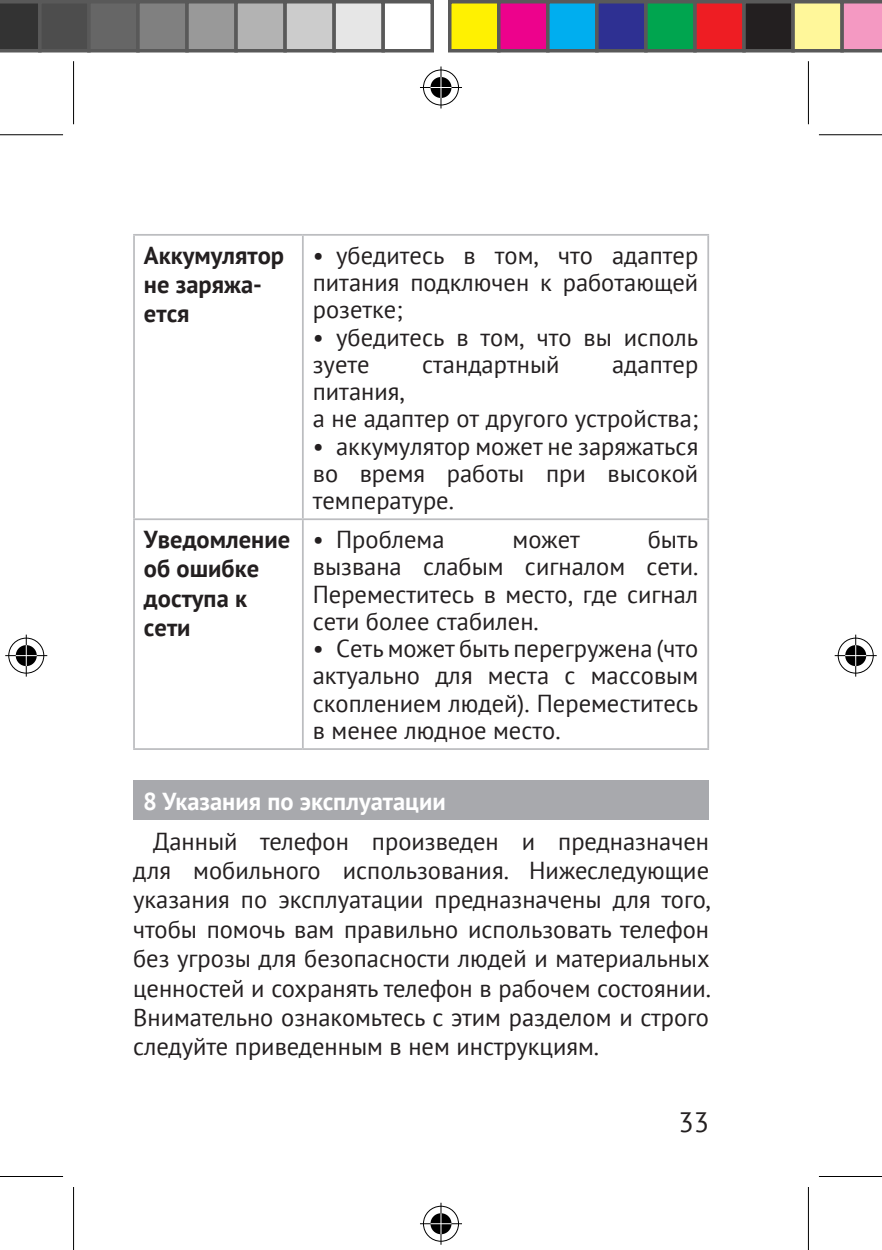
<style>
.page{position:relative;width:882px;height:1250px;background:#fff}
.page>*{position:absolute;margin:0;border:0;box-sizing:border-box;transform-origin:0 0}
.t1{font:28px "PT Sans";color:#231f20}
.t2{font:24.5px/27.3px "PT Sans";color:#231f20;text-align:justify}
.t3{font:700 24.5px/29.4px "PT Sans";color:#231f20}
.t4{font:700 24.5px "PT Sans";color:#fff}
</style>
<div class="page">
<hr style="left:133px;top:748px;width:170px;height:2px;background:#bcbdc0">
<hr style="left:303px;top:748px;width:405px;height:2px;background:#bcbdc0">
<hr style="left:133px;top:236px;width:2px;height:282px;background:#bcbdc0">
<hr style="left:302px;top:236px;width:1px;height:282px;background:#bcbdc0">
<hr style="left:707px;top:236px;width:1px;height:282px;background:#bcbdc0">
<hr style="left:133px;top:520px;width:2px;height:228px;background:#bcbdc0">
<hr style="left:302px;top:520px;width:1px;height:228px;background:#bcbdc0">
<hr style="left:707px;top:520px;width:1px;height:228px;background:#bcbdc0">
<hr style="left:133px;top:234px;width:170px;height:2px;background:#bcbdc0">
<hr style="left:303px;top:234px;width:405px;height:2px;background:#bcbdc0">
<hr style="left:133px;top:518px;width:170px;height:2px;background:#bcbdc0">
<hr style="left:303px;top:518px;width:405px;height:2px;background:#bcbdc0">
<div style="left:133px;top:781px;width:575px;height:39px;background:#a8a9ad"></div>
<svg style="left:0;top:135px;width:63px;height:1px"></svg>
<svg style="left:819px;top:135px;width:62px;height:1px"></svg>
<div style="left:71px;top:61px;width:5px;height:63px;background:#f6f6f6"></div>
<div style="left:71px;top:1187px;width:5px;height:63px;background:#f6f6f6"></div>
<svg style="left:808px;top:61px;width:1px;height:63px"></svg>
<svg style="left:808px;top:1187px;width:1px;height:63px"></svg>
<hr style="left:0;top:134px;width:63px;height:1px;background:#000">
<hr style="left:818px;top:134px;width:63px;height:1px;background:#000">
<hr style="left:0;top:1176px;width:63px;height:1px;background:#000">
<hr style="left:818px;top:1176px;width:63px;height:1px;background:#000">
<hr style="left:73px;top:61px;width:1px;height:63px;background:#000">
<hr style="left:73px;top:1187px;width:1px;height:63px;background:#000">
<hr style="left:807px;top:61px;width:1px;height:63px;background:#000">
<hr style="left:807px;top:1187px;width:1px;height:63px;background:#000">
<div style="left:421px;top:68px;width:39px;height:39px;border:4px solid #fff;border-radius:50%"></div>
<div style="left:420px;top:85px;width:42px;height:5px;background:#fff"></div>
<svg style="left:438px;top:67px;width:5px;height:42px"></svg>
<div style="left:428px;top:75px;width:25px;height:25px;border:4px solid #fff;border-radius:50%"></div>
<div style="left:423px;top:70px;width:36px;height:35px;border:1px solid #000;border-radius:50%"></div>
<hr style="left:420px;top:87px;width:42px;height:1px;background:#000">
<hr style="left:440px;top:67px;width:1px;height:42px;background:#000">
<svg style="left:430px;top:77px;width:21px;height:21px"></svg>
<div style="left:421px;top:1204px;width:39px;height:39px;border:4px solid #fff;border-radius:50%"></div>
<svg style="left:420px;top:1222px;width:42px;height:4px"></svg>
<svg style="left:438px;top:1203px;width:5px;height:42px"></svg>
<div style="left:428px;top:1211px;width:25px;height:25px;border:4px solid #fff;border-radius:50%"></div>
<div style="left:423px;top:1206px;width:36px;height:36px;border:1px solid #000;border-radius:50%"></div>
<hr style="left:420px;top:1223px;width:42px;height:1px;background:#000">
<hr style="left:440px;top:1203px;width:1px;height:42px;background:#000">
<svg style="left:430px;top:1213px;width:21px;height:21px"></svg>
<div style="left:7px;top:636px;width:39px;height:39px;border:4px solid #fff;border-radius:50%"></div>
<svg style="left:5px;top:653px;width:42px;height:5px"></svg>
<svg style="left:24px;top:635px;width:4px;height:42px"></svg>
<div style="left:14px;top:643px;width:25px;height:25px;border:4px solid #fff;border-radius:50%"></div>
<div style="left:8px;top:638px;width:36px;height:36px;border:1px solid #000;border-radius:50%"></div>
<hr style="left:5px;top:655px;width:42px;height:1px;background:#000">
<hr style="left:26px;top:635px;width:1px;height:42px;background:#000">
<svg style="left:16px;top:645px;width:21px;height:21px"></svg>
<div style="left:835px;top:636px;width:40px;height:39px;border:4px solid #fff;border-radius:50%"></div>
<svg style="left:835px;top:653px;width:41px;height:5px"></svg>
<svg style="left:853px;top:635px;width:4px;height:42px"></svg>
<div style="left:842px;top:643px;width:26px;height:25px;border:4px solid #fff;border-radius:50%"></div>
<div style="left:837px;top:638px;width:36px;height:36px;border:1px solid #000;border-radius:50%"></div>
<hr style="left:834px;top:655px;width:42px;height:1px;background:#000">
<hr style="left:854px;top:635px;width:2px;height:42px;background:#000">
<svg style="left:844px;top:645px;width:21px;height:21px"></svg>
<svg style="left:844px;top:655px;width:21px;height:1px"></svg>
<hr style="left:854px;top:645px;width:2px;height:21px;background:#fff">
<svg style="left:0;top:0;width:38px;height:53px;background:#393939"></svg>
<div style="left:40px;top:2px;width:49px;height:49px;background:#4d4d4d"></div>
<div style="left:38px;top:0;width:53px;height:53px;border:4px solid #595959"></div>
<div style="left:89px;top:2px;width:49px;height:49px;background:#666"></div>
<div style="left:87px;top:0;width:53px;height:53px;border:4px solid #595959"></div>
<div style="left:138px;top:2px;width:49px;height:49px;background:#808080"></div>
<div style="left:136px;top:0;width:53px;height:53px;border:4px solid #595959"></div>
<div style="left:187px;top:2px;width:49px;height:49px;background:#999"></div>
<div style="left:185px;top:0;width:53px;height:53px;border:4px solid #595959"></div>
<div style="left:236px;top:2px;width:49px;height:49px;background:#b3b3b3"></div>
<div style="left:234px;top:0;width:53px;height:53px;border:4px solid #595959"></div>
<div style="left:285px;top:2px;width:49px;height:49px;background:#ccc"></div>
<div style="left:283px;top:0;width:53px;height:53px;border:4px solid #595959"></div>
<div style="left:334px;top:2px;width:49px;height:49px;background:#e6e6e6"></div>
<div style="left:332px;top:0;width:53px;height:53px;border:4px solid #595959"></div>
<div style="left:381px;top:0;width:53px;height:53px;border:4px solid #595959"></div>
<div style="left:449px;top:2px;width:49px;height:49px;background:#fff101"></div>
<div style="left:448px;top:0;width:52px;height:53px;border:4px solid #595959"></div>
<div style="left:498px;top:2px;width:49px;height:49px;background:#ed028c"></div>
<div style="left:497px;top:0;width:52px;height:53px;border:4px solid #595959"></div>
<div style="left:547px;top:2px;width:49px;height:49px;background:#00aeef"></div>
<div style="left:546px;top:0;width:52px;height:53px;border:4px solid #595959"></div>
<div style="left:596px;top:2px;width:49px;height:49px;background:#2e3092"></div>
<div style="left:595px;top:0;width:52px;height:53px;border:4px solid #595959"></div>
<div style="left:645px;top:2px;width:49px;height:49px;background:#00a54f"></div>
<div style="left:644px;top:0;width:52px;height:53px;border:4px solid #595959"></div>
<div style="left:694px;top:2px;width:49px;height:49px;background:#ee1d23"></div>
<div style="left:693px;top:0;width:52px;height:53px;border:4px solid #595959"></div>
<div style="left:743px;top:2px;width:49px;height:49px;background:#231f20"></div>
<div style="left:742px;top:0;width:52px;height:53px;border:4px solid #595959"></div>
<div style="left:792px;top:2px;width:49px;height:49px;background:#fff79a"></div>
<div style="left:791px;top:0;width:52px;height:53px;border:4px solid #595959"></div>
<svg style="left:840px;top:0;width:41px;height:53px;background:#d38cac"></svg>
<p class="t3" style="left:144px;top:240px;width:142px">Аккумулятор не заряжа&shy;ется</p>
<p class="t2" style="left:312px;top:241px;width:387px">• убедитесь в том, что адаптер питания подключен к работающей розетке;</p>
<p class="t2" style="left:312px;top:323px;width:387px">• убедитесь в том, что вы исполь зуете</p>
<p class="t2" style="left:422px;top:350px;width:139px">стандартный</p>
<p class="t2" style="left:612px;top:350px;width:88px">адаптер</p>
<p class="t2" style="left:312px;top:377px;width:387px">питания,<br>а не адаптер от другого устройства;</p>
<p class="t2" style="left:312px;top:432px;width:387px">• аккумулятор может не заряжаться во время работы при высокой температуре.</p>
<p class="t3" style="left:144px;top:524px;width:148px">Уведомление об ошибке доступа к сети</p>
<p class="t2" style="left:312px;top:525px;width:133px">• Проблема</p>
<p class="t2" style="left:512px;top:525px;width:69px">может</p>
<p class="t2" style="left:312px;top:525px;width:387px;text-indent:335px">быть вызвана слабым сигналом сети.<br>Переместитесь в место, где сигнал сети более стабилен.</p>
<p class="t2" style="left:312px;top:634px;width:387px">• Сеть может быть перегружена (что актуально для места с массовым скоплением людей). Переместитесь в менее людное место.</p>
<p class="t4" style="left:143px;top:785px;width:304px">8 Указания по эксплуатации</p>
<p class="t2" style="left:133px;top:826px;width:579px;line-height:29.4px;text-indent:20px">Данный телефон произведен и предназначен для мобильного использования. Нижеследующие указания по эксплуатации предназначены для того, чтобы помочь вам правильно использовать телефон без угрозы для безопасности людей и материальных ценностей и сохранять телефон в рабочем состоянии.<br>Внимательно ознакомьтесь с этим разделом и строго следуйте приведенным в нем инструкциям.</p>
<p class="t1" style="left:678px;top:1104px;width:32px">33</p>
</div>
